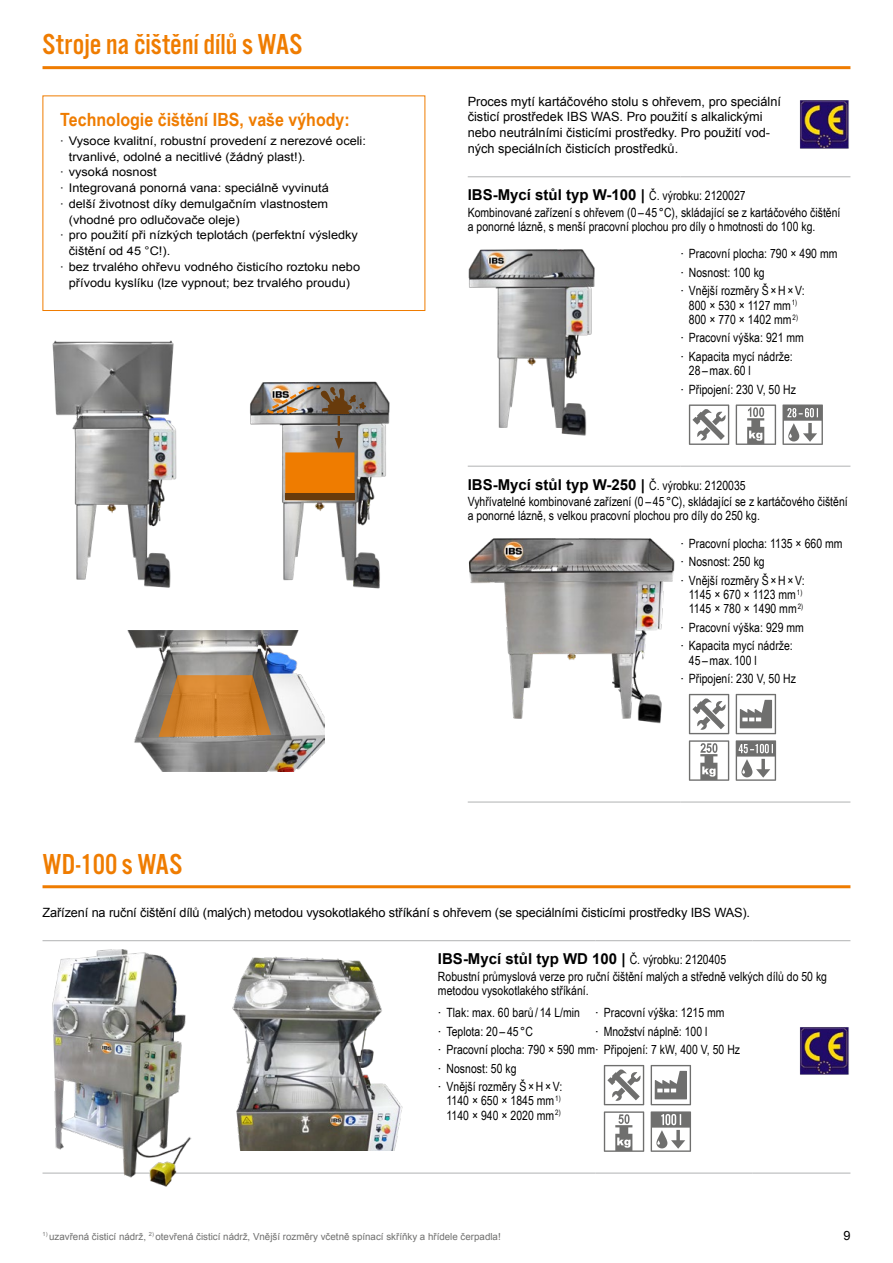
<style>
.page{position:relative;width:893px;height:1263px;background:#fff}
.page>*{position:absolute;margin:0;border:0;box-sizing:border-box;transform-origin:0 0}
.t1{font:30px "Alternate Got No 3 D";color:#ef7c00}
.t2{font:700 18.15px "Arial Narrow";color:#ef7c00;scale:1.07 1}
.t3{font:700 15px "Arial";color:#000}
.t4{font:12.75px/18.5px "Arial Narrow";color:#000}
.t5{font:12.75px/15.8px "Arial";color:#000}
.t6{font:11.85px "Arial";color:#000;scale:1.07 1}
.t7{font:9.75px "Arial";color:#6f6f6e}
.s1{font-family:"Arial Narrow";font-weight:400;font-size:12.75px}
.s2{font-family:"Arial"}
</style>
<div class="page">
<hr style="left:468px;top:176px;width:212px;height:1px;background:#b1b2b3">
<hr style="left:680px;top:176px;width:170px;height:1px;background:#b1b2b3">
<hr style="left:468px;top:466px;width:212px;height:1px;background:#b1b2b3">
<hr style="left:680px;top:466px;width:170px;height:1px;background:#b1b2b3">
<hr style="left:468px;top:802px;width:212px;height:1px;background:#b1b2b3">
<hr style="left:680px;top:802px;width:170px;height:1px;background:#b1b2b3">
<img style="left:468px;top:249px;width:127px;height:187px">
<svg style="left:689px;top:404px;width:40px;height:41px"></svg>
<svg style="left:736px;top:404px;width:40px;height:41px"></svg>
<svg style="left:782px;top:404px;width:41px;height:41px"></svg>
<img style="left:468px;top:538px;width:207px;height:186px">
<svg style="left:689px;top:694px;width:40px;height:40px"></svg>
<svg style="left:736px;top:694px;width:40px;height:40px"></svg>
<svg style="left:689px;top:740px;width:40px;height:41px"></svg>
<svg style="left:736px;top:740px;width:40px;height:41px"></svg>
<hr style="left:43px;top:940px;width:395px;height:1px;background:#b1b2b3">
<hr style="left:438px;top:940px;width:157px;height:1px;background:#b1b2b3">
<hr style="left:595px;top:940px;width:158px;height:1px;background:#b1b2b3">
<hr style="left:753px;top:940px;width:97px;height:1px;background:#b1b2b3">
<hr style="left:43px;top:1173px;width:395px;height:1px;background:#b1b2b3">
<hr style="left:438px;top:1173px;width:157px;height:1px;background:#b1b2b3">
<hr style="left:595px;top:1173px;width:158px;height:1px;background:#b1b2b3">
<hr style="left:753px;top:1173px;width:97px;height:1px;background:#b1b2b3">
<svg style="left:604px;top:1065px;width:40px;height:40px"></svg>
<svg style="left:651px;top:1065px;width:40px;height:40px"></svg>
<svg style="left:604px;top:1111px;width:40px;height:41px"></svg>
<svg style="left:651px;top:1111px;width:40px;height:41px"></svg>
<hr style="left:43px;top:885px;width:807px;height:3px;background:#ef7c00">
<hr style="left:43px;top:66px;width:807px;height:3px;background:#ef7c00">
<img style="left:49px;top:949px;width:142px;height:238px">
<img style="left:800px;top:100px;width:49px;height:49px">
<img style="left:800px;top:1027px;width:49px;height:48px">
<div style="left:43px;top:96px;width:382px;height:215px;border:1px solid #ef7c00"></div>
<img style="left:232px;top:956px;width:171px;height:194px">
<img style="left:52px;top:340px;width:125px;height:248px">
<img style="left:250px;top:381px;width:140px;height:208px">
<div style="left:285px;top:452px;width:70px;height:48px;background:#ef7c00"></div>
<img style="left:268px;top:384px;width:99px;height:65px">
<div style="left:285px;top:494px;width:69px;height:6px;background:#683b0c"></div>
<img style="left:127px;top:630px;width:198px;height:141px">
<svg style="left:159px;top:675px;width:112px;height:62px"></svg>
<h1 class="t1" style="left:43px;top:28px;width:261px">Stroje na čištění dílů s WAS</h1>
<h2 class="t2" style="left:60px;top:106px;width:272px">Technologie čištění IBS, vaše výhody:</h2>
<p class="t6" style="left:60px;top:133px;width:287px">∙ Vysoce kvalitní, robustní provedení z nerezové oceli:</p>
<p class="t6" style="left:69px;top:149px;width:223px">trvanlivé, odolné a necitlivé (žádný plast!).</p>
<p class="t6" style="left:60px;top:164px;width:92px">∙ vysoká nosnost</p>
<p class="t6" style="left:60px;top:180px;width:253px">∙ Integrovaná ponorná vana: speciálně vyvinutá</p>
<p class="t6" style="left:60px;top:196px;width:252px">∙ delší životnost díky demulgačním vlastnostem</p>
<p class="t6" style="left:69px;top:212px;width:161px">(vhodné pro odlučovače oleje)</p>
<p class="t6" style="left:60px;top:227px;width:280px">∙ pro použití při nízkých teplotách (perfektní výsledky</p>
<p class="t6" style="left:69px;top:243px;width:96px">čištění od 45 °C!).</p>
<p class="t6" style="left:60px;top:259px;width:282px">∙ bez trvalého ohřevu vodného čisticího roztoku nebo</p>
<p class="t6" style="left:69px;top:275px;width:264px">přívodu kyslíku (lze vypnout; bez trvalého proudu)</p>
<h1 class="t1" style="left:43px;top:848px;width:141px">WD-100 s WAS</h1>
<p class="t5" style="left:468px;top:93px;width:315px">Proces mytí kartáčového stolu s ohřevem, pro speciální čisticí prostředek IBS WAS. Pro použití s alkalickými nebo neutrálními čisticími prostředky. Pro použití vod&shy;ných speciálních čisticích prostředků.</p>
<p class="t3" style="left:468px;top:185px;width:279px">IBS-Mycí stůl typ W-100 | <span class="s1">Č. výrobku: 2120027</span></p>
<p class="t4" style="left:468px;top:205px;width:374px;line-height:14.2px">Kombinované zařízení s ohřevem (0 – 45 °C), skládající se z kartáčového čištění a ponorné lázně, s menší pracovní plochou pro díly o hmotnosti do 100 kg.</p>
<p class="t4" style="left:680px;top:244px;width:159px"><span class="s2">∙</span> Pracovní plocha: 790 × 490 mm <span class="s2">∙</span> Nosnost: 100 kg<br><span class="s2">∙</span> Vnější rozměry Š×H×V:</p>
<p class="t4" style="left:689px;top:297px;width:111px;line-height:14.2px">800 × 530 × 1127 mm<sup>1)<br></sup>800 × 770 × 1402 mm<sup>2)</sup></p>
<p class="t4" style="left:680px;top:328px;width:125px"><span class="s2">∙</span> Pracovní výška: 921 mm <span class="s2">∙</span> Kapacita mycí nádrže:</p>
<p class="t4" style="left:680px;top:361px;width:117px;text-indent:9px">28 –max. 60 l<br><span class="s2">∙</span> Připojení: 230 V, 50 Hz</p>
<p class="t3" style="left:468px;top:474px;width:279px">IBS-Mycí stůl typ W-250 | <span class="s1">Č. výrobku: 2120035</span></p>
<p class="t4" style="left:468px;top:494px;width:382px;line-height:14.2px">Vyhřívatelné kombinované zařízení (0 – 45 °C), skládající se z kartáčového čištění a ponorné lázně, s velkou pracovní plochou pro díly do 250 kg.</p>
<p class="t4" style="left:680px;top:533px;width:164px"><span class="s2">∙</span> Pracovní plocha: 1135 × 660 mm <span class="s2">∙</span> Nosnost: 250 kg<br><span class="s2">∙</span> Vnější rozměry Š×H×V:</p>
<p class="t4" style="left:689px;top:587px;width:116px;line-height:14.2px">1145 × 670 × 1123 mm<sup>1)<br></sup>1145 × 780 × 1490 mm<sup>2)</sup></p>
<p class="t4" style="left:680px;top:617px;width:125px"><span class="s2">∙</span> Pracovní výška: 929 mm <span class="s2">∙</span> Kapacita mycí nádrže:</p>
<p class="t4" style="left:680px;top:650px;width:117px;text-indent:9px">45 –max. 100 l<br><span class="s2">∙</span> Připojení: 230 V, 50 Hz</p>
<p class="t5" style="left:43px;top:904px;width:709px">Zařízení na ruční čištění dílů (malých) metodou vysokotlakého stříkání s ohřevem (se speciálními čisticími prostředky IBS WAS).</p>
<p class="t3" style="left:438px;top:948px;width:290px">IBS-Mycí stůl typ WD 100 | <span class="s1">Č. výrobku: 2120405</span></p>
<p class="t4" style="left:438px;top:969px;width:391px;line-height:14.2px">Robustní průmyslová verze pro ruční čištění malých a středně velkých dílů do 50 kg metodou vysokotlakého stříkání.</p>
<p class="t4" style="left:438px;top:1003px;width:304px"><span class="s2">∙</span> Tlak: max. 60 barů / 14 L/min<br><span class="s2">∙</span> Teplota: 20 – 45 °C<br><span class="s2">∙</span> Pracovní plocha: 790 × 590 mm<span class="s2">∙</span> Připojení: 7 kW, 400 V, 50 Hz <span class="s2">∙</span> Nosnost: 50 kg<br><span class="s2">∙</span> Vnější rozměry Š×H×V:</p>
<p class="t4" style="left:446px;top:1093px;width:116px;line-height:14.2px">1140 × 650 × 1845 mm<sup>1)<br></sup>1140 × 940 × 2020 mm<sup>2)</sup></p>
<p class="t4" style="left:595px;top:1003px;width:131px"><span class="s2">∙</span> Pracovní výška: 1215 mm <span class="s2">∙</span> Množství náplně: 100 l</p>
<p class="t7" style="left:43px;top:1230px;width:460px"><sup>1)</sup> uzavřená čisticí nádrž, <sup>2)</sup> otevřená čisticí nádrž, Vnější rozměry včetně spínací skříňky a hřídele čerpadla!</p>
<p class="t5" style="left:843px;top:1227px;width:9px">9</p>
</div>
